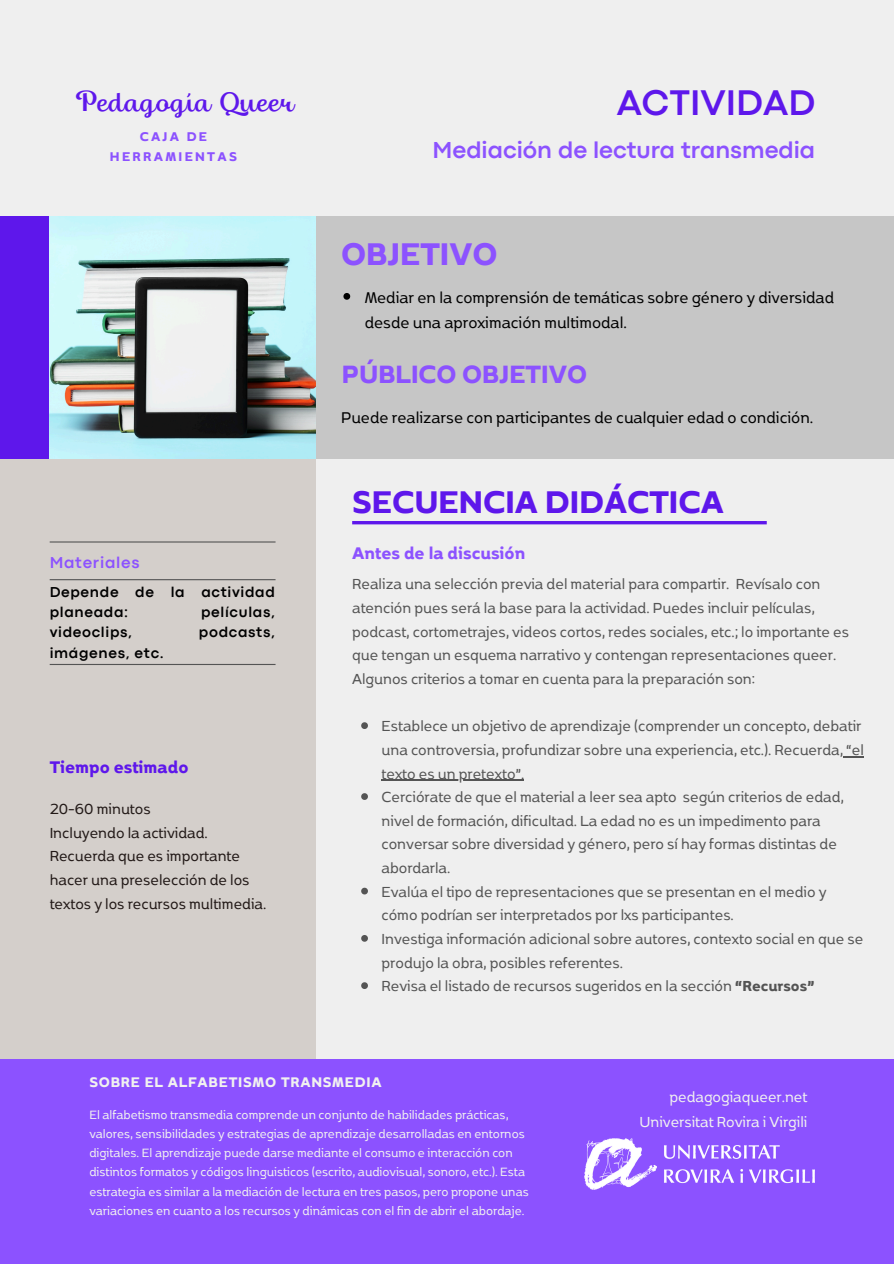
<style>
.page{position:relative;width:894px;height:1264px;background:#fff}
.page>*{position:absolute;margin:0;border:0;box-sizing:border-box;transform-origin:0 0}
.t1{font:700 37.2px "Boriboon";color:#5e17eb}
.t2{font:700 37.2px "Codec Pro";color:#5e17eb}
.t3{font:700 37.2px "Boriboon";color:#8c52ff}
.t4{font:700 29.7px "Boriboon";color:#8c52ff}
.t5{font:26.25px "Thephir";color:#5e17eb}
.t6{font:700 24.15px "Codec Pro";color:#8c52ff}
.t7{font:700 19.95px "Boriboon";color:#8c52ff}
.t8{font:700 19.95px "Boriboon";color:#5e17eb}
.t9{font:18.45px/24.8px "Boriboon";color:#000}
.t10{font:17.25px/23.7px "Boriboon";color:#545454}
.t11{font:17.25px/23.7px "Boriboon";color:#221917}
.t12{font:17.25px "Boriboon";color:#f1f1f0}
.t13{font:700 16.5px "Boriboon";letter-spacing:.045em;color:#f1f1f0}
.t14{font:700 16.5px "Codec Pro";letter-spacing:.045em;color:#8c52ff}
.t15{font:700 15px/20.2px "Codec Pro";letter-spacing:.045em;color:#000}
.t16{font:700 15px/20.2px "Boriboon";letter-spacing:.155em;color:#8c52ff;text-align:center}
.t17{font:14.25px/19.2px "Boriboon";color:#f1f1f0}
.s1{font-weight:700}
</style>
<div class="page">
<div style="left:0;top:0;width:893px;height:1263px;background:#efefef"></div>
<div style="left:0;top:419px;width:316px;height:639px;background:#d4cfcb"></div>
<div style="left:0;top:1058px;width:893px;height:205px;background:#8c52ff"></div>
<div style="left:50px;top:216px;width:843px;height:242px;background:#c6c6c6"></div>
<div style="left:0;top:216px;width:50px;height:242px;background:#5e17eb"></div>
<hr style="left:50px;top:541px;width:225px;height:1px;background:#545454">
<hr style="left:352px;top:521px;width:414px;height:3px;background:#5e17eb">
<hr style="left:50px;top:579px;width:225px;height:1px;background:#545454">
<hr style="left:50px;top:664px;width:225px;height:1px;background:#545454">
<img style="left:50px;top:216px;width:265px;height:242px">
<img style="left:584px;top:1138px;width:230px;height:51px">
<svg style="left:343px;top:293px;width:7px;height:7px"></svg>
<svg style="left:361px;top:722px;width:7px;height:7px"></svg>
<svg style="left:843px;top:756px;width:20px;height:1px"></svg>
<hr style="left:381px;top:779px;width:143px;height:1px;background:#545454">
<svg style="left:361px;top:793px;width:7px;height:7px"></svg>
<svg style="left:361px;top:887px;width:7px;height:7px"></svg>
<svg style="left:361px;top:935px;width:7px;height:6px"></svg>
<svg style="left:361px;top:982px;width:7px;height:7px"></svg>
<p class="t5" style="left:75px;top:93px;width:221px">Pedagogía Queer</p>
<p class="t16" style="left:110px;top:125px;width:128px">CAJA DE<br>HERRAMIENTAS</p>
<p class="t14" style="left:50px;top:556px;width:91px">Materiales</p>
<p class="t15" style="left:50px;top:582px;width:226px">Depende de la actividad planeada:</p>
<p class="t15" style="left:201px;top:603px;width:75px">películas,</p>
<p class="t15" style="left:50px;top:623px;width:84px">videoclips,</p>
<p class="t15" style="left:199px;top:623px;width:77px">podcasts,</p>
<p class="t15" style="left:50px;top:643px;width:116px">imágenes, etc.</p>
<p class="t8" style="left:50px;top:754px;width:140px">Tiempo estimado</p>
<p class="t11" style="left:50px;top:796px;width:102px">20-60 minutos</p>
<h5 class="t11" style="left:50px;top:819px;width:159px">Incluyendo la actividad.</h5>
<p class="t11" style="left:50px;top:843px;width:218px">Recuerda que es importante hacer una preselección de los textos y los recursos multimedia.</p>
<p class="t2" style="left:616px;top:90px;width:200px">ACTIVIDAD</p>
<p class="t6" style="left:432px;top:142px;width:384px">Mediación de lectura transmedia</p>
<p class="t3" style="left:341px;top:230px;width:158px">OBJETIVO</p>
<h1 class="t9" style="left:364px;top:284px;width:471px">Mediar en la comprensión de temáticas sobre género y diversidad desde una aproximación multimodal.</h1>
<p class="t4" style="left:342px;top:355px;width:247px">PÚBLICO OBJETIVO</p>
<p class="t9" style="left:341px;top:404px;width:473px">Puede realizarse con participantes de cualquier edad o condición.</p>
<p class="t1" style="left:352px;top:478px;width:373px">SECUENCIA DIDÁCTICA</p>
<p class="t7" style="left:352px;top:540px;width:175px">Antes de la discusión</p>
<h3 class="t10" style="left:352px;top:571px;width:498px">Realiza una selección previa del material para compartir. Revísalo con atención pues será la base para la actividad. Puedes incluir películas, podcast, cortometrajes, videos cortos, redes sociales, etc.; lo importante es que tengan un esquema narrativo y contengan representaciones queer.<br>Algunos criterios a tomar en cuenta para la preparación son:</h3>
<h1 class="t10" style="left:381px;top:713px;width:484px">Establece un objetivo de aprendizaje (comprender un concepto, debatir una controversia, profundizar sobre una experiencia, etc.). Recuerda, “el</h1>
<p class="t10" style="left:381px;top:760px;width:464px">texto es un pretexto”.<br>Cerciórate de que el material a leer sea apto según criterios de edad,</p>
<h2 class="t10" style="left:381px;top:808px;width:457px">nivel de formación, dificultad. La edad no es un impedimento para conversar sobre diversidad y género, pero sí hay formas distintas de abordarla.<br>Evalúa el tipo de representaciones que se presentan en el medio y cómo podrían ser interpretados por lxs participantes.</h2>
<h6 class="t10" style="left:381px;top:926px;width:483px">Investiga información adicional sobre autores, contexto social en que se produjo la obra, posibles referentes.</h6>
<p class="t10" style="left:381px;top:973px;width:434px">Revisa el listado de recursos sugeridos en la sección <span class="s1">“Recursos”</span></p>
<p class="t13" style="left:89px;top:1071px;width:293px">SOBRE EL ALFABETISMO TRANSMEDIA</p>
<p class="t17" style="left:89px;top:1104px;width:441px">El alfabetismo transmedia comprende un conjunto de habilidades prácticas, valores, sensibilidades y estrategias de aprendizaje desarrolladas en entornos digitales. El aprendizaje puede darse mediante el consumo e interacción con distintos formatos y códigos linguisticos (escrito, audiovisual, sonoro, etc.). Esta estrategia es similar a la mediación de lectura en tres pasos, pero propone unas variaciones en cuanto a los recursos y dinámicas con el fin de abrir el abordaje.</p>
<h1 class="t12" style="left:669px;top:1086px;width:139px">pedagogiaqueer.net</h1>
<h5 class="t12" style="left:639px;top:1111px;width:169px">Universitat Rovira i Virgili</h5>
</div>
